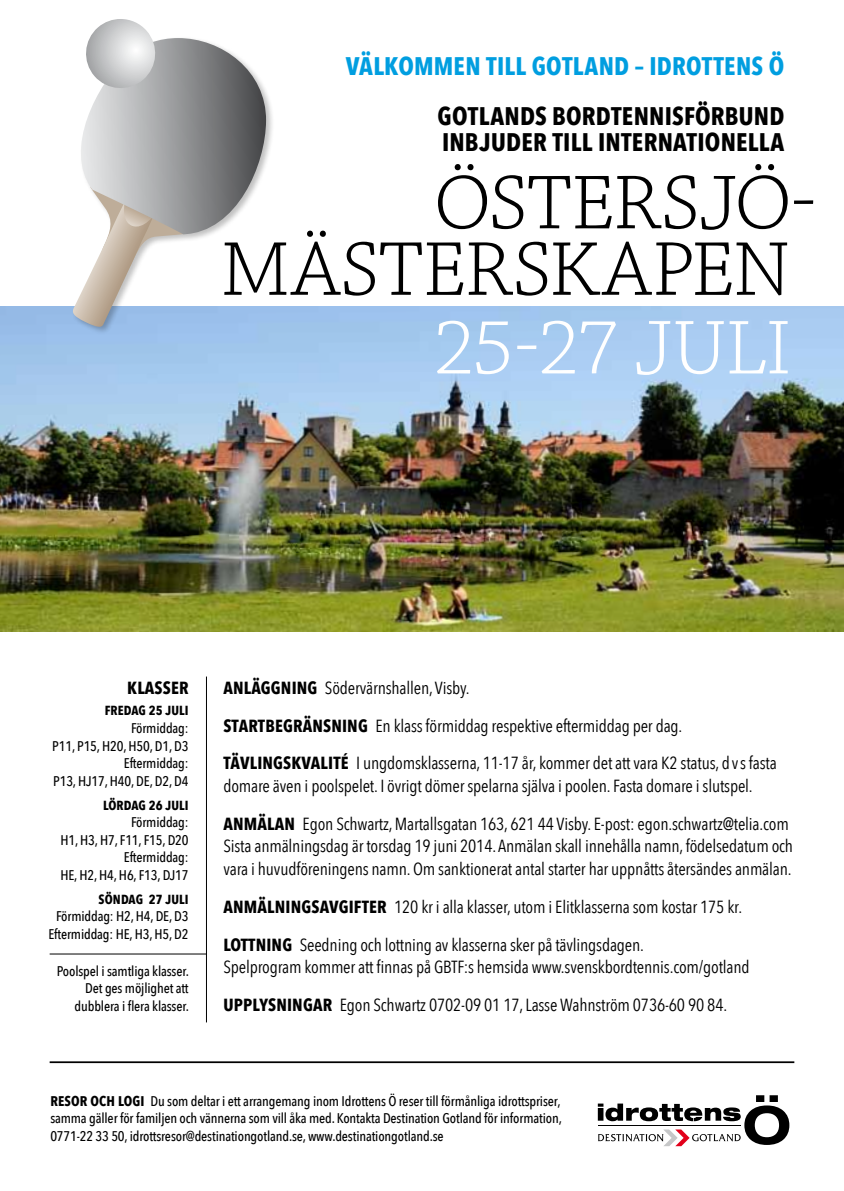
<style>
.page{position:relative;width:844px;height:1191px;background:#fff}
.page>*{position:absolute;margin:0;border:0;box-sizing:border-box;transform-origin:0 0}
.t1{font:300 80.5px/66.5px "Chaparral Pro";letter-spacing:-.01em;color:#000}
.t2{font:300 80.5px "Chaparral Pro";letter-spacing:-.015em;color:#fff}
.t3{font:700 25.38px/26.2px "Avenir Next Condensed";letter-spacing:.01em;color:#000}
.t4{font:700 25.38px "Avenir Next Condensed";letter-spacing:.01em;color:#009ee0}
.t5{font:17.5px/37.6px "Avenir Next Condensed";letter-spacing:-.01em;color:#000}
.t6{font:700 17.5px "Avenir Next Condensed";color:#000}
.t7{font:500 14px/17.5px "Avenir Next Condensed";letter-spacing:-.01em;color:#000;text-align:right}
.t8{font:700 13.12px "Avenir Next Condensed";letter-spacing:.01em;color:#000}
.s1{font-weight:700}
</style>
<div class="page">
<svg style="left:597px;top:1095px;width:192px;height:51px"></svg>
<hr style="left:597px;top:1125px;width:143px;height:1px;background:#000">
<img style="left:0;top:307px;width:843px;height:324px">
<div style="left:71px;top:36px;width:204px;height:299px;background:#000;opacity:.25"></div>
<svg style="left:62px;top:19px;width:204px;height:309px"></svg>
<hr style="left:50px;top:1061px;width:744px;height:2px;background:#000">
<hr style="left:50px;top:953px;width:157px;height:1px;background:#000">
<hr style="left:206px;top:676px;width:1px;height:346px;background:#000">
<h2 class="t4" style="left:345px;top:51px;width:440px">VÄLKOMMEN TILL GOTLAND – IDROTTENS Ö</h2>
<h2 class="t3" style="left:437px;top:102px;width:348px">GOTLANDS BORDTENNISFÖRBUND<br>INBJUDER TILL INTERNATIONELLA</h2>
<h1 class="t1" style="left:220px;top:173px;width:596px;text-indent:213px">ÖSTERSJÖ-<br>MÄSTERSKAPEN</h1>
<h1 class="t2" style="left:433px;top:304px;width:359px">25-27 JULI</h1>
<p class="t6" style="left:127px;top:677px;width:63px">KLASSER</p>
<p class="t8" style="left:105px;top:703px;width:85px">FREDAG 25 JULI</p>
<p class="t7" style="left:52px;top:719px;width:138px">Förmiddag:<br>P11, P15, H20, H50, D1, D3<br>Eftermiddag:<br>P13, HJ17, H40, DE, D2, D4</p>
<p class="t8" style="left:103px;top:797px;width:87px">LÖRDAG 26 JULI</p>
<p class="t7" style="left:60px;top:813px;width:130px">Förmiddag:<br>H1, H3, H7, F11, F15, D20<br>Eftermiddag:<br>HE, H2, H4, H6, F13, DJ17</p>
<p class="t8" style="left:99px;top:891px;width:91px">SÖNDAG 27 JULI</p>
<p class="t7" style="left:48px;top:907px;width:142px;text-align:center">Förmiddag: H2, H4, DE, D3<br>Eftermiddag: HE, H3, H5, D2</p>
<p class="t7" style="left:57px;top:962px;width:134px">Poolspel i samtliga klasser.<br>Det ges möjlighet att dubblera i flera klasser.</p>
<p class="t5" style="left:223px;top:669px;width:555px"><span class="s1">ANLÄGGNING</span> Södervärnshallen, Visby.<br><span class="s1">STARTBEGRÄNSNING</span> En klass förmiddag respektive eftermiddag per dag.<br><span class="s1">TÄVLINGSKVALITÉ</span> I ungdomsklasserna, 11-17 år, kommer det att vara K2 status, dvs fasta</p>
<p class="t5" style="left:223px;top:767px;width:567px">domare även i poolspelet. I övrigt dömer spelarna själva i poolen. Fasta domare i slutspel.<br><span class="s1">ANMÄLAN</span> Egon Schwartz, Martallsgatan 163, 621 44 Visby. E-post: egon.schwartz@telia.com</p>
<p class="t5" style="left:223px;top:835px;width:571px;line-height:22.8px">Sista anmälningsdag är torsdag 19 juni 2014. Anmälan skall innehålla namn, födelsedatum och vara i huvudföreningens namn. Om sanktionerat antal starter har uppnåtts återsändes anmälan.</p>
<p class="t5" style="left:223px;top:888px;width:520px"><span class="s1">ANMÄLNINGSAVGIFTER</span> 120 kr i alla klasser, utom i Elitklasserna som kostar 175 kr.<br><span class="s1">LOTTNING</span> Seedning och lottning av klasserna sker på tävlingsdagen.</p>
<p class="t5" style="left:223px;top:948px;width:527px">Spelprogram kommer att finnas på GBTF:s hemsida www.svenskbordtennis.com/gotland<br><span class="s1">UPPLYSNINGAR</span> Egon Schwartz 0702-09 01 17, Lasse Wahnström 0736-60 90 84.</p>
<p class="t7" style="left:50px;top:1092px;width:513px;text-align:justify"><span class="s1">RESOR OCH LOGI</span> Du som deltar i ett arrangemang inom Idrottens Ö reser till förmånliga idrottspriser, samma gäller för familjen och vännerna som vill åka med. Kontakta Destination Gotland för information, 0771-22 33 50, idrottsresor@destinationgotland.se, www.destinationgotland.se</p>
</div>
